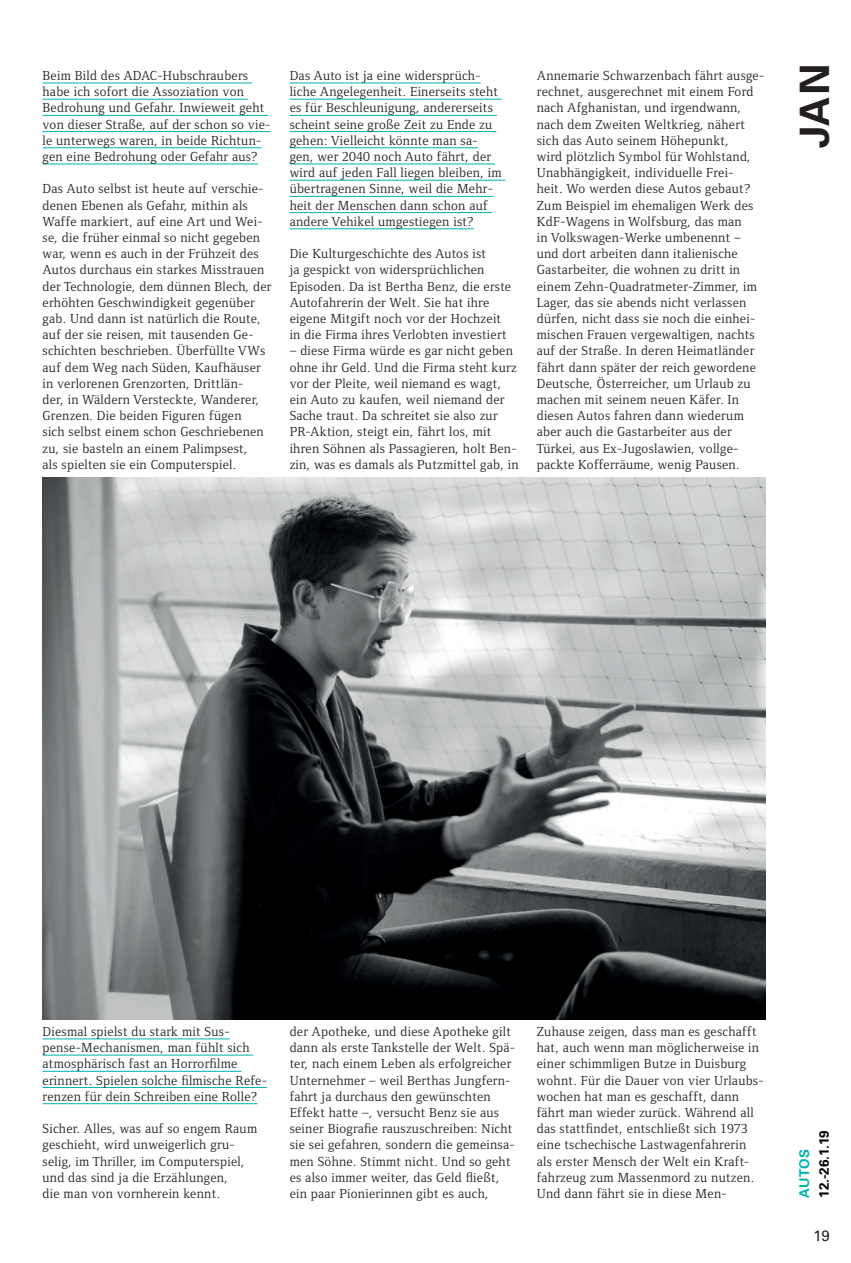
<style>
.page{position:relative;width:851px;height:1263px;background:#fff}
.page>*{position:absolute;margin:0;border:0;box-sizing:border-box;transform-origin:0 0}
.t1{font:700 40.5px "Univers LT Std";color:#231f20}
.t2{font:15px "Univers LT Std";color:#231f20}
.t3{font:13.5px/16.2px "Foundry Form Serif";letter-spacing:.02em;color:#231f20}
.t4{font:700 13.5px "Univers LT Std";color:#000103}
.t5{font:700 13.5px "Univers LT Std";letter-spacing:.01em;color:#00b2ae}
</style>
<div class="page">
<hr style="left:43px;top:83px;width:209px;height:1px;background:#00b2ae">
<hr style="left:43px;top:99px;width:205px;height:1px;background:#00b2ae">
<hr style="left:43px;top:115px;width:225px;height:1px;background:#00b2ae">
<hr style="left:43px;top:131px;width:227px;height:1px;background:#00b2ae">
<hr style="left:43px;top:147px;width:218px;height:1px;background:#00b2ae">
<hr style="left:43px;top:164px;width:215px;height:1px;background:#00b2ae">
<hr style="left:43px;top:1038px;width:186px;height:1px;background:#00b2ae">
<hr style="left:43px;top:1055px;width:210px;height:1px;background:#00b2ae">
<hr style="left:43px;top:1071px;width:198px;height:1px;background:#00b2ae">
<hr style="left:43px;top:1087px;width:224px;height:1px;background:#00b2ae">
<hr style="left:43px;top:1103px;width:214px;height:1px;background:#00b2ae">
<hr style="left:289px;top:83px;width:191px;height:1px;background:#00b2ae">
<hr style="left:289px;top:99px;width:213px;height:1px;background:#00b2ae">
<hr style="left:289px;top:115px;width:207px;height:1px;background:#00b2ae">
<hr style="left:289px;top:131px;width:207px;height:1px;background:#00b2ae">
<hr style="left:289px;top:147px;width:188px;height:1px;background:#00b2ae">
<hr style="left:289px;top:164px;width:206px;height:1px;background:#00b2ae">
<hr style="left:289px;top:180px;width:216px;height:1px;background:#00b2ae">
<hr style="left:289px;top:196px;width:204px;height:1px;background:#00b2ae">
<hr style="left:289px;top:212px;width:202px;height:1px;background:#00b2ae">
<hr style="left:289px;top:228px;width:184px;height:1px;background:#00b2ae">
<img style="left:43px;top:477px;width:722px;height:542px">
<p class="t3" style="left:43px;top:67px;width:229px">Beim Bild des ADAC-Hubschraubers habe ich sofort die Assoziation von Bedrohung und Gefahr. Inwieweit geht von dieser Straße, auf der schon so vie&shy;le unterwegs waren, in beide Richtun&shy;gen eine Bedrohung oder Gefahr aus?</p>
<p class="t3" style="left:43px;top:181px;width:230px">Das Auto selbst ist heute auf verschie&shy;denen Ebenen als Gefahr, mithin als Waffe markiert, auf eine Art und Wei&shy;se, die früher einmal so nicht gegeben war, wenn es auch in der Frühzeit des Autos durchaus ein starkes Misstrauen der Technologie, dem dünnen Blech, der erhöhten Geschwindigkeit gegenüber gab. Und dann ist natürlich die Route, auf der sie reisen, mit tausenden Ge&shy;schichten beschrieben. Überfüllte VWs auf dem Weg nach Süden, Kaufhäuser in verlorenen Grenzorten, Drittlän-<br>der, in Wäldern Versteckte, Wanderer, Grenzen. Die beiden Figuren fügen<br>sich selbst einem schon Geschriebenen zu, sie basteln an einem Palimpsest,<br>als spielten sie ein Computerspiel.</p>
<p class="t3" style="left:289px;top:67px;width:213px">Das Auto ist ja eine widersprüch&shy;liche Angelegenheit. Einerseits steht es für Beschleunigung, andererseits scheint seine große Zeit zu Ende zu gehen: Vielleicht könnte man sa&shy;gen, wer 2040 noch Auto fährt, der wird auf jeden Fall liegen bleiben, im übertragenen Sinne, weil die Mehr&shy;heit der Menschen dann schon auf andere Vehikel umgestiegen ist?</p>
<p class="t3" style="left:289px;top:246px;width:223px">Die Kulturgeschichte des Autos ist<br>ja gespickt von widersprüchlichen Episoden. Da ist Bertha Benz, die erste Autofahrerin der Welt. Sie hat ihre eigene Mitgift noch vor der Hochzeit in die Firma ihres Verlobten investiert</p>
<p class="t3" style="left:289px;top:343px;width:230px">– diese Firma würde es gar nicht geben ohne ihr Geld. Und die Firma steht kurz vor der Pleite, weil niemand es wagt, ein Auto zu kaufen, weil niemand der Sache traut. Da schreitet sie also zur PR-Aktion, steigt ein, fährt los, mit ihren Söhnen als Passagieren, holt Ben&shy;zin, was es damals als Putzmittel gab, in</p>
<p class="t3" style="left:536px;top:67px;width:229px">Annemarie Schwarzenbach fährt ausge&shy;rechnet, ausgerechnet mit einem Ford nach Afghanistan, und irgendwann, nach dem Zweiten Weltkrieg, nähert sich das Auto seinem Höhepunkt,<br>wird plötzlich Symbol für Wohlstand, Unabhängigkeit, individuelle Frei-<br>heit. Wo werden diese Autos gebaut?<br>Zum Beispiel im ehemaligen Werk des KdF-Wagens in Wolfsburg, das man<br>in Volkswagen-Werke umbenennt – und dort arbeiten dann italienische Gastarbeiter, die wohnen zu dritt in einem Zehn-Quadratmeter-Zimmer, im Lager, das sie abends nicht verlassen dürfen, nicht dass sie noch die einhei&shy;mischen Frauen vergewaltigen, nachts auf der Straße. In deren Heimatländer fährt dann später der reich gewordene Deutsche, Österreicher, um Urlaub zu machen mit seinem neuen Käfer. In diesen Autos fahren dann wiederum aber auch die Gastarbeiter aus der Türkei, aus Ex-Jugoslawien, vollge&shy;packte Kofferräume, wenig Pausen.</p>
<h1 class="t1" style="left:790px;top:148px;width:86px;rotate:-90deg">JAN</h1>
<p class="t3" style="left:43px;top:1023px;width:226px">Diesmal spielst du stark mit Sus&shy;pense-Mechanismen, man fühlt sich atmosphärisch fast an Horrorfilme erinnert. Spielen solche filmische Refe&shy;renzen für dein Schreiben eine Rolle?</p>
<p class="t3" style="left:43px;top:1120px;width:216px">Sicher. Alles, was auf so engem Raum geschieht, wird unweigerlich gru&shy;selig, im Thriller, im Computerspiel, und das sind ja die Erzählungen,<br>die man von vornherein kennt.</p>
<p class="t3" style="left:289px;top:1023px;width:227px">der Apotheke, und diese Apotheke gilt dann als erste Tankstelle der Welt. Spä&shy;ter, nach einem Leben als erfolgreicher Unternehmer – weil Berthas Jungfern&shy;fahrt ja durchaus den gewünschten Effekt hatte –, versucht Benz sie aus seiner Biografie rauszuschreiben: Nicht sie sei gefahren, sondern die gemeinsa&shy;men Söhne. Stimmt nicht. Und so geht es also immer weiter, das Geld fließt, ein paar Pionierinnen gibt es auch,</p>
<p class="t3" style="left:536px;top:1023px;width:228px">Zuhause zeigen, dass man es geschafft hat, auch wenn man möglicherweise in einer schimmligen Butze in Duisburg wohnt. Für die Dauer von vier Urlaubs&shy;wochen hat man es geschafft, dann fährt man wieder zurück. Während all das stattfindet, entschließt sich 1973 eine tschechische Lastwagenfahrerin als erster Mensch der Welt ein Kraft&shy;fahrzeug zum Massenmord zu nutzen.<br>Und dann fährt sie in diese Men-</p>
<p class="t4" style="left:815px;top:1198px;width:69px;rotate:-90deg">12.-26.1.19</p>
<p class="t2" style="left:813px;top:1227px;width:18px">19</p>
<p class="t5" style="left:796px;top:1198px;width:50px;rotate:-90deg">AUTOS</p>
</div>
